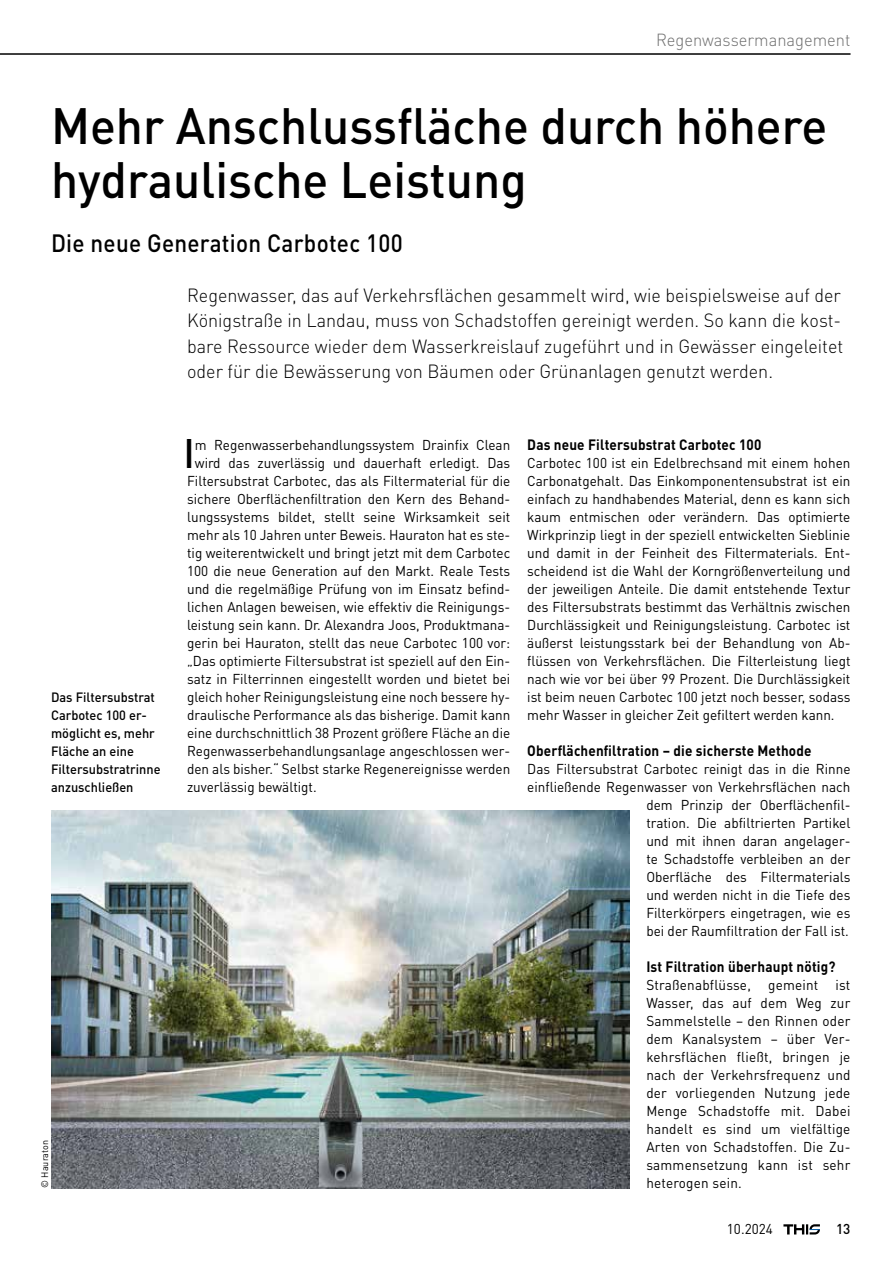
<style>
.page{position:relative;width:893px;height:1263px;background:#fff}
.page>*{position:absolute;margin:0;border:0;box-sizing:border-box;transform-origin:0 0}
.t1{font:500 50.4px/54px "DIN Pro";color:#000;scale:.95 1}
.t2{font:500 40.65px "DIN Pro";color:#000;scale:.95 1}
.t3{font:500 24.75px "DIN Pro";letter-spacing:.01em;color:#000;scale:.91 1}
.t4{font:300 18.9px/25.5px "DIN Pro";color:#000;scale:.95 1}
.t5{font:300 17.4px "DIN Pro";color:#6e6e6e;scale:.95 1}
.t6{font:700 14.85px "DIN Pro";letter-spacing:.01em;color:#000;scale:.91 1}
.t7{font:14.1px/18px "DIN Pro";color:#000;text-align:justify;scale:.95 1}
.t8{font:500 14.1px "DIN Pro";color:#000;scale:.95 1}
.t9{font:500 13.35px/18px "DIN Pro";color:#000;scale:.95 1}
.t10{font:9.45px "DIN Pro";letter-spacing:.01em;color:#000;scale:.95 1}
</style>
<div class="page">
<hr style="left:0;top:54px;width:850px;height:1px;background:#000">
<svg style="left:783px;top:1224px;width:37px;height:10px"></svg>
<img style="left:51px;top:810px;width:578px;height:378px">
<p class="t5" style="left:656px;top:28px;width:206px">Regenwassermanagement</p>
<h1 class="t1" style="left:51px;top:97px;width:819px">Mehr Anschlussfläche durch höhere hydraulische Leistung</h1>
<h3 class="t3" style="left:51px;top:226px;width:388px">Die neue Generation Carbotec 100</h3>
<p class="t9" style="left:51px;top:688px;width:117px">Das Filtersubstrat<br>Carbotec 100 er&shy;möglicht es, mehr<br>Fläche an eine<br>Filtersubstratrinne anzuschließen</p>
<p class="t10" style="left:38px;top:1188px;width:52px;rotate:-90deg">© Hauraton</p>
<p class="t4" style="left:187px;top:281px;width:692px">Regenwasser, das auf Verkehrsflächen gesammelt wird, wie beispielsweise auf der Königstraße in Landau, muss von Schadstoffen gereinigt werden. So kann die kost&shy;bare Ressource wieder dem Wasserkreislauf zugeführt und in Gewässer eingeleitet oder für die Bewässerung von Bäumen oder Grünanlagen genutzt werden.</p>
<h2 class="t2" style="left:183px;top:426px;width:14px">I</h2>
<p class="t7" style="left:195px;top:435px;width:333px">m Regenwasserbehandlungssystem Drainfix Clean</p>
<p class="t7" style="left:195px;top:453px;width:333px">wird das zuverlässig und dauerhaft erledigt. Das</p>
<p class="t7" style="left:187px;top:471px;width:342px">Filtersubstrat Carbotec, das als Filtermaterial für die</p>
<p class="t7" style="left:187px;top:489px;width:342px">sichere Oberflächenfiltration den Kern des Behand-</p>
<p class="t7" style="left:187px;top:507px;width:342px">lungssystems bildet, stellt seine Wirksamkeit seit</p>
<p class="t7" style="left:187px;top:525px;width:342px">mehr als 10 Jahren unter Beweis. Hauraton hat es ste-</p>
<p class="t7" style="left:187px;top:543px;width:342px">tig weiterentwickelt und bringt jetzt mit dem Carbotec</p>
<p class="t7" style="left:187px;top:561px;width:342px">100 die neue Generation auf den Markt. Reale Tests</p>
<p class="t7" style="left:187px;top:579px;width:342px">und die regelmäßige Prüfung von im Einsatz befind-</p>
<p class="t7" style="left:187px;top:597px;width:342px">lichen Anlagen beweisen, wie effektiv die Reinigungs-</p>
<p class="t7" style="left:187px;top:615px;width:342px">leistung sein kann. Dr. Alexandra Joos, Produktmana-</p>
<p class="t7" style="left:187px;top:633px;width:342px">gerin bei Hauraton, stellt das neue Carbotec 100 vor:</p>
<p class="t7" style="left:187px;top:651px;width:342px">„Das optimierte Filtersubstrat ist speziell auf den Ein-</p>
<p class="t7" style="left:187px;top:669px;width:342px">satz in Filterrinnen eingestellt worden und bietet bei</p>
<p class="t7" style="left:187px;top:687px;width:342px">gleich hoher Reinigungsleistung eine noch bessere hy-</p>
<p class="t7" style="left:187px;top:705px;width:342px">draulische Performance als das bisherige. Damit kann</p>
<p class="t7" style="left:187px;top:723px;width:342px">eine durchschnittlich 38 Prozent größere Fläche an die</p>
<p class="t7" style="left:187px;top:741px;width:342px">Regenwasserbehandlungsanlage angeschlossen wer-</p>
<p class="t7" style="left:187px;top:759px;width:342px">den als bisher.“ Selbst starke Regenereignisse werden</p>
<p class="t7" style="left:187px;top:777px;width:138px">zuverlässig bewältigt.</p>
<p class="t6" style="left:527px;top:435px;width:259px">Das neue Filtersubstrat Carbotec 100</p>
<p class="t7" style="left:527px;top:453px;width:342px">Carbotec 100 ist ein Edelbrechsand mit einem hohen Carbonatgehalt. Das Einkomponentensubstrat ist ein einfach zu handhabendes Material, denn es kann sich kaum entmischen oder verändern. Das optimierte Wirkprinzip liegt in der speziell entwickelten Sieblinie und damit in der Feinheit des Filtermaterials. Ent&shy;scheidend ist die Wahl der Korngrößenverteilung und der jeweiligen Anteile. Die damit entstehende Textur des Filtersubstrats bestimmt das Verhältnis zwischen Durchlässigkeit und Reinigungsleistung. Carbotec ist äußerst leistungsstark bei der Behandlung von Ab&shy;flüssen von Verkehrsflächen. Die Filterleistung liegt nach wie vor bei über 99 Prozent. Die Durchlässigkeit ist beim neuen Carbotec 100 jetzt noch besser, sodass mehr Wasser in gleicher Zeit gefiltert werden kann.</p>
<p class="t6" style="left:527px;top:741px;width:314px">Oberflächenfiltration – die sicherste Methode</p>
<p class="t7" style="left:527px;top:759px;width:342px">Das Filtersubstrat Carbotec reinigt das in die Rinne einfließende Regenwasser von Verkehrsflächen nach</p>
<p class="t7" style="left:646px;top:795px;width:216px">dem Prinzip der Oberflächenfil&shy;tration. Die abfiltrierten Partikel und mit ihnen daran angelager&shy;te Schadstoffe verbleiben an der Oberfläche des Filtermaterials und werden nicht in die Tiefe des Filterkörpers eingetragen, wie es bei der Raumfiltration der Fall ist.</p>
<p class="t6" style="left:646px;top:957px;width:209px">Ist Filtration überhaupt nötig?</p>
<p class="t7" style="left:646px;top:975px;width:216px">Straßenabflüsse, gemeint ist Wasser, das auf dem Weg zur Sammelstelle – den Rinnen oder dem Kanalsystem – über Ver&shy;kehrsflächen fließt, bringen je nach der Verkehrsfrequenz und der vorliegenden Nutzung jede Menge Schadstoffe mit. Dabei handelt es sind um vielfältige Arten von Schadstoffen. Die Zu&shy;sammensetzung kann ist sehr heterogen sein.</p>
<p class="t7" style="left:727px;top:1220px;width:50px">10.2024</p>
<p class="t8" style="left:836px;top:1220px;width:17px">13</p>
</div>
